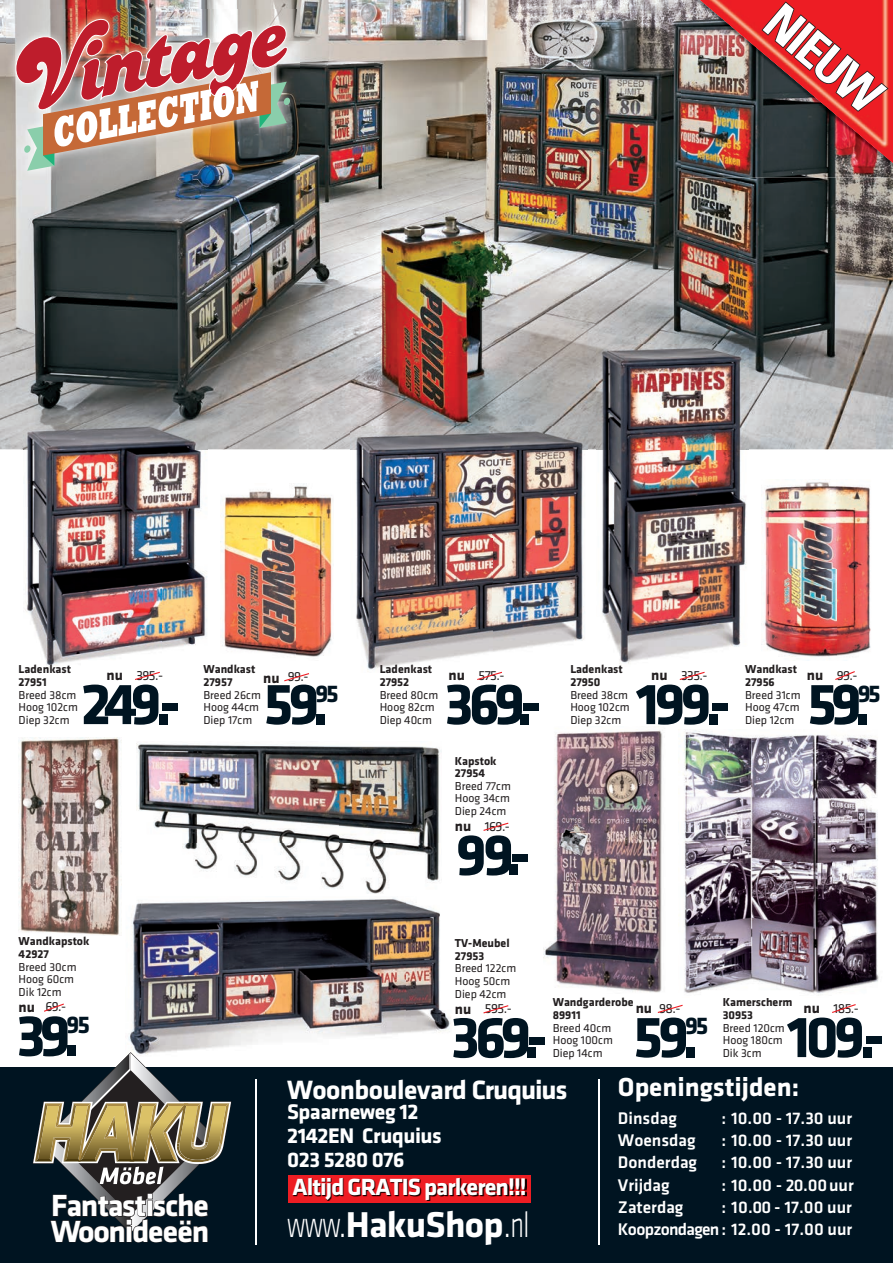
<style>
.page{position:relative;width:893px;height:1263px;background:#fff}
.page>*{position:absolute;margin:0;border:0;box-sizing:border-box;transform-origin:0 0}
.t1{font:700 60.3px "Klavika";letter-spacing:-.08em;color:#001421}
.t2{font:700 condensed 49.5px "Univers";color:#fff}
.t3{font:700 37.2px "Klavika";letter-spacing:-.02em;color:#fff}
.t4{font:700 31.65px/25.7px "Klavika";letter-spacing:-.04em;color:#fff}
.t5{font:700 27.45px "Klavika";letter-spacing:-.02em;color:#fff}
.t6{font:700 27.15px "Klavika";color:#fff}
.t7{font:700 25.05px "Klavika";letter-spacing:-.08em;color:#001421}
.t8{font:700 24.3px "Klavika";letter-spacing:-.04em;color:#fff}
.t9{font:700 21.9px/23.5px "Klavika";letter-spacing:-.02em;color:#fff}
.t10{font:500 17.4px "Klavika";color:#fff}
.t11{font:500 17.4px "Klavika";letter-spacing:-.04em;color:#fff}
.t12{font:700 14.85px "Klavika";color:#231f20}
.t13{font:13.65px "Klavika";letter-spacing:-.04em;color:#231f20}
.t14{font:12px/12.6px "Klavika";color:#231f20}
.t15{font:700 12px/12.6px "Klavika";color:#231f20}
.s1{font-weight:700;font-size:14.85px}
.s2{font-family:"Klavika Light OSF";font-weight:400}
</style>
<div class="page">
<img style="left:0;top:0;width:893px;height:449px">
<img style="left:596px;top:345px;width:153px;height:319px">
<img style="left:544px;top:730px;width:119px;height:263px">
<img style="left:24px;top:423px;width:183px;height:243px">
<img style="left:351px;top:426px;width:236px;height:246px">
<img style="left:128px;top:898px;width:323px;height:153px">
<img style="left:136px;top:743px;width:305px;height:151px">
<img style="left:221px;top:483px;width:112px;height:174px">
<svg style="left:284px;top:673px;width:25px;height:9px"></svg>
<svg style="left:680px;top:672px;width:25px;height:8px"></svg>
<svg style="left:477px;top:672px;width:25px;height:8px"></svg>
<svg style="left:483px;top:823px;width:25px;height:8px"></svg>
<svg style="left:44px;top:1003px;width:20px;height:9px"></svg>
<svg style="left:483px;top:1005px;width:25px;height:8px"></svg>
<svg style="left:447px;top:670px;width:20px;height:2px"></svg>
<svg style="left:135px;top:672px;width:25px;height:8px"></svg>
<svg style="left:657px;top:1004px;width:26px;height:9px"></svg>
<svg style="left:835px;top:671px;width:20px;height:9px"></svg>
<svg style="left:832px;top:1004px;width:24px;height:9px"></svg>
<img style="left:6px;top:10px;width:293px;height:169px">
<div style="left:284px;top:97px;width:6px;height:8px;background:#8aceab;border-radius:50%"></div>
<img style="left:15px;top:18px;width:273px;height:153px">
<img style="left:761px;top:482px;width:110px;height:177px">
<img style="left:683px;top:730px;width:196px;height:266px">
<div style="left:0;top:1067px;width:893px;height:196px;background:#001421"></div>
<div style="left:288px;top:1175px;width:242px;height:27px;background:#ee1d23"></div>
<img style="left:294px;top:1178px;width:232px;height:23px">
<svg style="left:33px;top:1051px;width:199px;height:192px"></svg>
<hr style="left:598px;top:1079px;width:2px;height:166px;background:#fff">
<hr style="left:255px;top:1079px;width:2px;height:166px;background:#fff">
<img style="left:681px;top:0;width:212px;height:178px">
<img style="left:700px;top:0;width:193px;height:163px">
<img style="left:19px;top:738px;width:102px;height:198px">
<h2 class="t2" style="left:791px;top:-9px;width:138px;rotate:40deg">NIEUW</h2>
<p class="t15" style="left:19px;top:663px;width:54px">Ladenkast<br>27951</p>
<p class="t14" style="left:19px;top:688px;width:61px">Breed 38cm<br>Hoog 102cm<br>Diep 32cm</p>
<p class="t15" style="left:203px;top:663px;width:53px">Wandkast<br>27957</p>
<p class="t14" style="left:203px;top:688px;width:59px">Breed 26cm<br>Hoog 44cm<br>Diep 17cm</p>
<p class="t15" style="left:380px;top:663px;width:54px">Ladenkast<br>27952</p>
<p class="t14" style="left:380px;top:688px;width:60px">Breed 80cm<br>Hoog 82cm<br>Diep 40cm</p>
<p class="t15" style="left:570px;top:663px;width:54px">Ladenkast<br>27950</p>
<p class="t14" style="left:570px;top:688px;width:61px">Breed 38cm<br>Hoog 102cm<br>Diep 32cm</p>
<p class="t13" style="left:106px;top:668px;width:58px"><span class="s1">nu</span> 395.-</p>
<p class="t12" style="left:651px;top:667px;width:18px">nu</p>
<p class="t13" style="left:681px;top:668px;width:28px">335.-</p>
<p class="t13" style="left:479px;top:668px;width:27px">575.-</p>
<p class="t13" style="left:263px;top:669px;width:47px"><span class="s1">nu</span> 99.-</p>
<p class="t12" style="left:449px;top:667px;width:18px">nu</p>
<h1 class="t1" style="left:81px;top:671px;width:101px">249.-</h1>
<h1 class="t1" style="left:263px;top:671px;width:67px">59.</h1>
<h1 class="t1" style="left:444px;top:671px;width:99px">369.-</h1>
<h1 class="t1" style="left:636px;top:671px;width:96px">199.-</h1>
<h3 class="t7" style="left:315px;top:679px;width:25px">95</h3>
<p class="t15" style="left:455px;top:754px;width:43px">Kapstok<br>27954</p>
<p class="t14" style="left:455px;top:780px;width:58px;text-align:justify">Breed 77cm Hoog 34cm Diep 24cm</p>
<p class="t12" style="left:455px;top:818px;width:18px">nu</p>
<p class="t13" style="left:485px;top:819px;width:27px">169.-</p>
<h1 class="t1" style="left:456px;top:822px;width:76px">99.-</h1>
<p class="t15" style="left:745px;top:663px;width:53px">Wandkast<br>27956</p>
<p class="t14" style="left:745px;top:688px;width:57px;text-align:justify">Breed 31cm Hoog 47cm Diep 12cm</p>
<p class="t13" style="left:837px;top:668px;width:22px">99.-</p>
<p class="t12" style="left:807px;top:667px;width:18px">nu</p>
<h1 class="t1" style="left:807px;top:671px;width:66px">59.</h1>
<h3 class="t7" style="left:858px;top:679px;width:24px">95</h3>
<p class="t15" style="left:19px;top:935px;width:72px">Wandkapstok<br>42927</p>
<p class="t14" style="left:19px;top:960px;width:59px">Breed 30cm<br>Hoog 60cm<br>Dik 12cm</p>
<p class="t15" style="left:455px;top:937px;width:56px">TV-Meubel<br>27953</p>
<p class="t14" style="left:455px;top:962px;width:63px">Breed 122cm<br>Hoog 50cm<br>Diep 42cm</p>
<p class="t15" style="left:553px;top:996px;width:82px">Wandgarderobe<br>89911</p>
<p class="t14" style="left:553px;top:1021px;width:62px">Breed 40cm<br>Hoog 100cm<br>Diep 14cm</p>
<p class="t13" style="left:45px;top:1000px;width:22px">69.-</p>
<p class="t13" style="left:485px;top:1001px;width:28px">595.-</p>
<p class="t13" style="left:659px;top:1001px;width:23px">98.-</p>
<p class="t12" style="left:19px;top:999px;width:18px">nu</p>
<p class="t12" style="left:455px;top:1001px;width:18px">nu</p>
<p class="t12" style="left:636px;top:1000px;width:18px">nu</p>
<h1 class="t1" style="left:16px;top:1003px;width:65px">39.</h1>
<h3 class="t7" style="left:67px;top:1011px;width:25px">95</h3>
<h1 class="t1" style="left:451px;top:1004px;width:99px">369.-</h1>
<h1 class="t1" style="left:633px;top:1004px;width:67px">59.</h1>
<h3 class="t7" style="left:685px;top:1012px;width:25px">95</h3>
<p class="t15" style="left:723px;top:996px;width:71px">Kamerscherm<br>30953</p>
<p class="t14" style="left:723px;top:1021px;width:64px">Breed 120cm<br>Hoog 180cm<br>Dik 3cm</p>
<p class="t13" style="left:833px;top:1001px;width:27px">185.-</p>
<p class="t12" style="left:804px;top:1000px;width:18px">nu</p>
<h1 class="t1" style="left:787px;top:1004px;width:98px">109.-</h1>
<h3 class="t4" style="left:51px;top:1193px;width:160px">Fantastische<br>Woonideeën</h3>
<h3 class="t6" style="left:618px;top:1072px;width:183px">Openingstijden:</h3>
<h3 class="t10" style="left:618px;top:1108px;width:60px">Dinsdag</h3>
<h3 class="t10" style="left:721px;top:1108px;width:132px">: 10.00 - 17.30 uur</h3>
<h3 class="t10" style="left:618px;top:1131px;width:79px">Woensdag</h3>
<h3 class="t10" style="left:721px;top:1131px;width:132px">: 10.00 - 17.30 uur</h3>
<h3 class="t10" style="left:618px;top:1153px;width:81px">Donderdag</h3>
<h3 class="t10" style="left:721px;top:1153px;width:132px">: 10.00 - 17.30 uur</h3>
<h3 class="t10" style="left:618px;top:1175px;width:53px">Vrijdag</h3>
<h3 class="t10" style="left:721px;top:1175px;width:134px">: 10.00 - 20.00 uur</h3>
<h3 class="t10" style="left:618px;top:1198px;width:67px">Zaterdag</h3>
<h3 class="t10" style="left:721px;top:1198px;width:132px">: 10.00 - 17.00 uur</h3>
<h3 class="t5" style="left:287px;top:1075px;width:282px">Woonboulevard Cruquius</h3>
<h3 class="t9" style="left:287px;top:1100px;width:156px">Spaarneweg 12<br>2142EN Cruquius<br>023 5280 076</h3>
<h3 class="t8" style="left:293px;top:1173px;width:236px">Altijd GRATIS parkeren!!!</h3>
<h3 class="t3" style="left:287px;top:1205px;width:244px"><span class="s2">www.</span>HakuShop<span class="s2">.nl</span></h3>
<h3 class="t11" style="left:618px;top:1220px;width:236px">Koopzondagen : 12.00 - 17.00 uur</h3>
</div>
